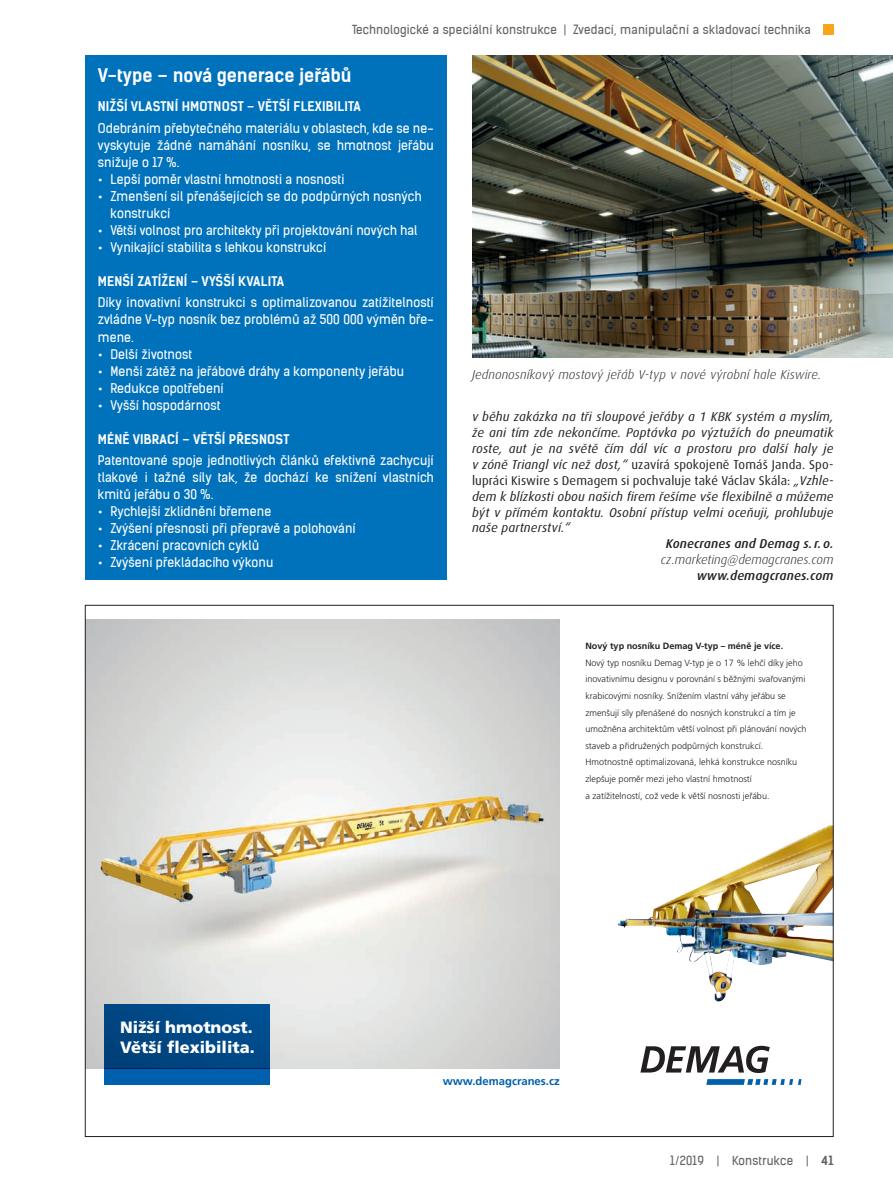
<style>
.page{position:relative;width:893px;height:1191px;background:#fff}
.page>*{position:absolute;margin:0;border:0;box-sizing:border-box;transform-origin:0 0}
.t1{font:700 18px "Kelson Sans CE";color:#fff}
.t2{font:900 16.35px/20.1px "Frutiger LT Com";color:#fff}
.t3{font:12.75px/17.1px "Kelson Sans CE";letter-spacing:.01em;color:#fff;text-align:justify}
.t4{font:italic 12.75px/15.9px "Max";letter-spacing:.01em;color:#231f20;text-align:justify}
.t5{font:700 12.75px "Kelson Sans CE";letter-spacing:.01em;color:#fff}
.t6{font:italic 300 12.75px "Max";letter-spacing:.01em;color:#231f20}
.t7{font:italic 500 12.75px "Max";letter-spacing:.01em;color:#231f20}
.t8{font:12px "Kelson Sans CE";letter-spacing:.02em;color:#636366}
.t9{font:700 11.25px "Frutiger LT Com";color:#0160ae}
.t10{font:300 9px/16.6px "Frutiger CE";color:#231f20}
.t11{font:700 9px "Frutiger CE";color:#231f20}
.s1{font-style:normal}
.s2{font-weight:700}
</style>
<div class="page">
<img style="left:472px;top:55px;width:421px;height:302px">
<img style="left:87px;top:619px;width:473px;height:449px">
<div style="left:104px;top:1068px;width:166px;height:16px;background:#0160ae"></div>
<svg style="left:104px;top:1004px;width:166px;height:64px;background:#004885"></svg>
<svg style="left:640px;top:1045px;width:130px;height:28px"></svg>
<svg style="left:706px;top:1079px;width:95px;height:5px"></svg>
<img style="left:618px;top:826px;width:210px;height:164px">
<div style="left:85px;top:55px;width:361px;height:525px;background:#0072bc"></div>
<div style="left:823px;top:24px;width:10px;height:10px;background:#f9a51b"></div>
<p class="t8" style="left:352px;top:23px;width:460px">Technologické a speciální konstrukce | Zvedací, manipulační a skladovací technika</p>
<h1 class="t1" style="left:98px;top:64px;width:255px">V-type – nová generace jeřábů</h1>
<p class="t5" style="left:98px;top:99px;width:265px">NIŽŠÍ VLASTNÍ HMOTNOST – VĚTŠÍ FLEXIBILITA</p>
<p class="t3" style="left:98px;top:119px;width:337px">Odebráním přebytečného materiálu v oblastech, kde se ne&shy;vyskytuje žádné namáhání nosníku, se hmotnost jeřábu snižuje o 17 %.</p>
<p class="t3" style="left:98px;top:171px;width:248px">• Lepší poměr vlastní hmotnosti a nosnosti</p>
<p class="t3" style="left:111px;top:188px;width:313px;text-indent:-13px">• Zmenšení sil přenášejících se do podpůrných nosných konstrukcí</p>
<p class="t3" style="left:98px;top:222px;width:321px">• Větší volnost pro architekty při projektování nových hal</p>
<p class="t3" style="left:98px;top:239px;width:230px">• Vynikající stabilita s lehkou konstrukcí</p>
<p class="t5" style="left:98px;top:273px;width:188px">MENŠÍ ZATÍŽENÍ – VYŠŠÍ KVALITA</p>
<p class="t3" style="left:98px;top:294px;width:337px">Díky inovativní konstrukci s optimalizovanou zatížitelností zvládne V-typ nosník bez problémů až 500 000 výměn bře&shy;mene.</p>
<p class="t3" style="left:98px;top:345px;width:96px">• Delší životnost</p>
<p class="t3" style="left:98px;top:362px;width:308px">• Menší zátěž na jeřábové dráhy a komponenty jeřábu</p>
<p class="t3" style="left:98px;top:379px;width:127px">• Redukce opotřebení</p>
<p class="t3" style="left:98px;top:396px;width:124px">• Vyšší hospodárnost</p>
<p class="t5" style="left:98px;top:431px;width:193px">MÉNĚ VIBRACÍ – VĚTŠÍ PŘESNOST</p>
<p class="t3" style="left:98px;top:452px;width:337px">Patentované spoje jednotlivých článků efektivně zachycují tlakové i tažné síly tak, že dochází ke snížení vlastních kmitů jeřábu o 30 %.</p>
<p class="t3" style="left:98px;top:503px;width:175px">• Rychlejší zklidnění břemene</p>
<p class="t3" style="left:98px;top:520px;width:259px">• Zvýšení přesnosti při přepravě a polohování</p>
<p class="t3" style="left:98px;top:537px;width:163px">• Zkrácení pracovních cyklů</p>
<p class="t3" style="left:98px;top:554px;width:177px">• Zvýšení překládacího výkonu</p>
<p class="t6" style="left:472px;top:366px;width:351px">Jednonosníkový mostový jeřáb V-typ v nové výrobní hale Kiswire.</p>
<p class="t4" style="left:472px;top:408px;width:363px">v běhu zakázka na tři sloupové jeřáby a 1 KBK systém a myslím, že ani tím zde nekončíme. Poptávka po výztužích do pneumatik roste, aut je na světě čím dál víc a prostoru pro další haly je v zóně Triangl víc než dost,“ <span class="s1">uzavírá spokojeně Tomáš Janda. Spo&shy;lupráci Kiswire s Demagem si pochvaluje také Václav Skála:</span> „Vzhle&shy;dem k blízkosti obou našich firem řešíme vše flexibilně a můžeme být v přímém kontaktu. Osobní přístup velmi oceňuji, prohlubuje naše partnerství.“</p>
<p class="t7" style="left:666px;top:536px;width:169px">Konecranes and Demag s.r. o.</p>
<p class="t6" style="left:661px;top:552px;width:174px">cz.marketing@demagcranes.com</p>
<p class="t7" style="left:697px;top:568px;width:138px">www.demagcranes.com</p>
<p class="t11" style="left:585px;top:641px;width:199px">Nový typ nosníku Demag V-typ – méně je více.</p>
<p class="t10" style="left:585px;top:654px;width:223px">Nový typ nosníku Demag V-typ je o 17 % lehčí díky jeho inovativnímu designu v porovnání s běžnými svařovanými krabicovými nosníky. Snížením vlastní váhy jeřábu se zmenšují síly přenášené do nosných konstrukcí a tím je umožněna architektům větší volnost při plánování nových staveb a přidružených podpůrných konstrukcí.<br>Hmotnostně optimalizovaná, lehká konstrukce nosníku zlepšuje poměr mezi jeho vlastní hmotností<br>a zatížitelností, což vede k větší nosnosti jeřábu.</p>
<p class="t2" style="left:120px;top:1017px;width:136px">Nižší hmotnost.<br>Větší flexibilita.</p>
<p class="t9" style="left:443px;top:1074px;width:118px">www.demagcranes.cz</p>
<p class="t8" style="left:670px;top:1153px;width:165px">1/2019 | Konstrukce | <span class="s2">41</span></p>
</div>
